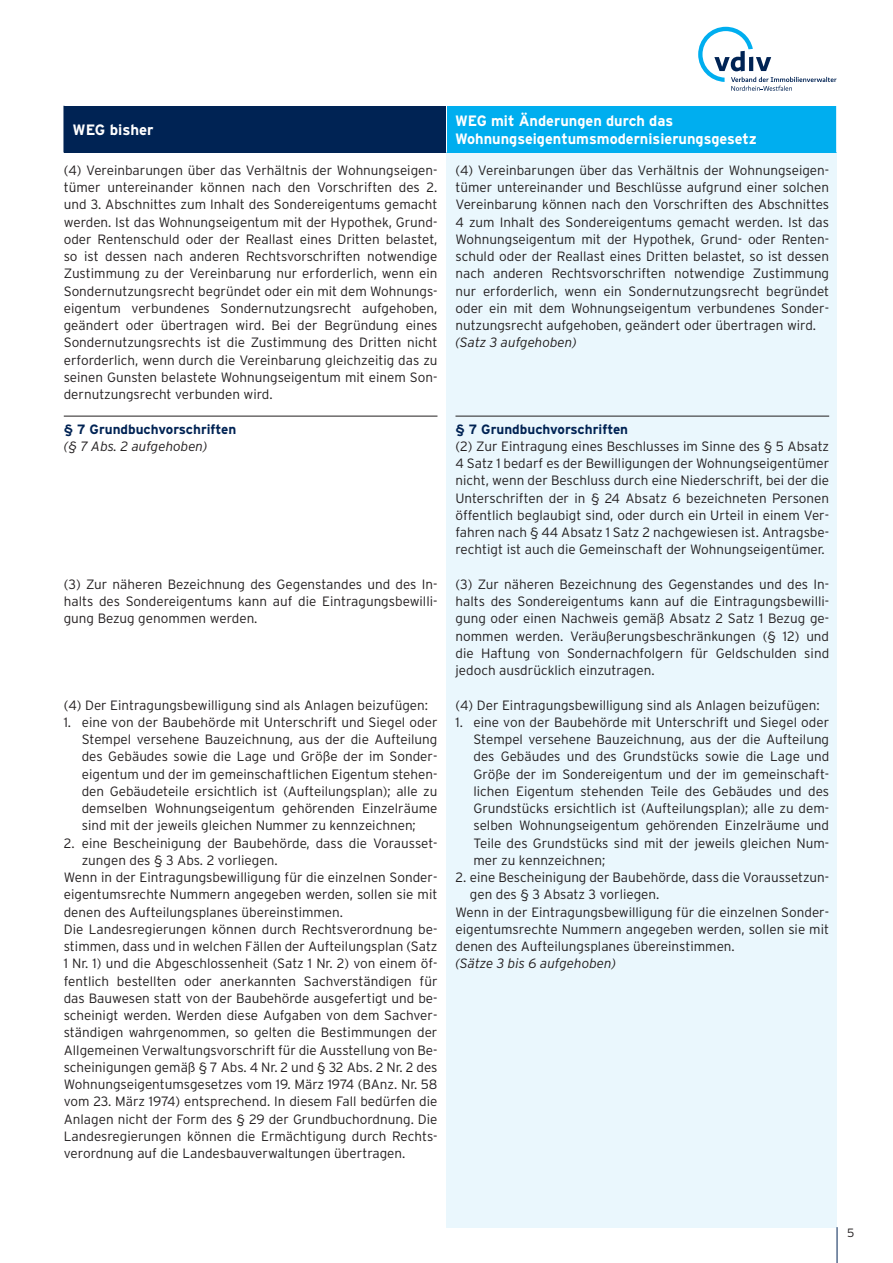
<style>
.page{position:relative;width:893px;height:1263px;background:#fff}
.page>*{position:absolute;margin:0;border:0;box-sizing:border-box;transform-origin:0 0}
.t1{font:700 15px/18px "Interstate";color:#fff}
.t2{font:300 13.5px/17.2px "Interstate";color:#231f20;text-align:justify}
.t3{font:italic 300 13.5px "Interstate";color:#231f20}
.t4{font:700 13.5px "Interstate";color:#002354}
.t5{font:300 12px "Interstate";color:#231f20}
</style>
<div class="page">
<div style="left:446px;top:141px;width:391px;height:1086px;background:#eaf7fd"></div>
<svg style="left:698px;top:27px;width:138px;height:64px"></svg>
<hr style="left:837px;top:1227px;width:1px;height:36px;background:#002354">
<div style="left:64px;top:106px;width:382px;height:47px;background:#002354"></div>
<div style="left:446px;top:106px;width:391px;height:47px;background:#00aeef"></div>
<hr style="left:446px;top:106px;width:1px;height:47px;background:#fff">
<hr style="left:836px;top:106px;width:1px;height:47px;background:#fff">
<hr style="left:64px;top:416px;width:373px;height:1px;background:#231f20">
<hr style="left:455px;top:416px;width:374px;height:1px;background:#231f20">
<p class="t1" style="left:72px;top:121px;width:83px">WEG bisher</p>
<p class="t1" style="left:455px;top:112px;width:303px">WEG mit Änderungen durch das<br>Wohnungseigentumsmodernisierungsgesetz</p>
<p class="t2" style="left:64px;top:161px;width:375px">(4) Vereinbarungen über das Verhältnis der Wohnungseigen&shy;tümer untereinander können nach den Vorschriften des 2. und 3. Abschnittes zum Inhalt des Sondereigentums gemacht werden. Ist das Wohnungseigentum mit der Hypothek, Grund&shy;oder Rentenschuld oder der Reallast eines Dritten belastet, so ist dessen nach anderen Rechtsvorschriften notwendige Zustimmung zu der Vereinbarung nur erforderlich, wenn ein Sondernutzungsrecht begründet oder ein mit dem Wohnungs&shy;eigentum verbundenes Sondernutzungsrecht aufgehoben, geändert oder übertragen wird. Bei der Begründung eines Sondernutzungsrechts ist die Zustimmung des Dritten nicht erforderlich, wenn durch die Vereinbarung gleichzeitig das zu seinen Gunsten belastete Wohnungseigentum mit einem Son&shy;dernutzungsrecht verbunden wird.</p>
<p class="t4" style="left:64px;top:421px;width:174px">§ 7 Grundbuchvorschriften</p>
<p class="t3" style="left:64px;top:438px;width:145px">(§ 7 Abs. 2 aufgehoben)</p>
<p class="t2" style="left:455px;top:161px;width:375px">(4) Vereinbarungen über das Verhältnis der Wohnungseigen&shy;tümer untereinander und Beschlüsse aufgrund einer solchen Vereinbarung können nach den Vorschriften des Abschnittes 4 zum Inhalt des Sondereigentums gemacht werden. Ist das Wohnungseigentum mit der Hypothek, Grund- oder Renten&shy;schuld oder der Reallast eines Dritten belastet, so ist dessen nach anderen Rechtsvorschriften notwendige Zustimmung nur erforderlich, wenn ein Sondernutzungsrecht begründet oder ein mit dem Wohnungseigentum verbundenes Sonder&shy;nutzungsrecht aufgehoben, geändert oder übertragen wird.</p>
<p class="t3" style="left:455px;top:335px;width:123px">(Satz 3 aufgehoben)</p>
<p class="t4" style="left:455px;top:421px;width:174px">§ 7 Grundbuchvorschriften</p>
<p class="t2" style="left:455px;top:437px;width:375px">(2) Zur Eintragung eines Beschlusses im Sinne des § 5 Absatz 4 Satz 1 bedarf es der Bewilligungen der Wohnungseigentümer nicht, wenn der Beschluss durch eine Niederschrift, bei der die Unterschriften der in § 24 Absatz 6 bezeichneten Personen öffentlich beglaubigt sind, oder durch ein Urteil in einem Ver&shy;fahren nach § 44 Absatz 1 Satz 2 nachgewiesen ist. Antragsbe&shy;rechtigt ist auch die Gemeinschaft der Wohnungseigentümer.</p>
<p class="t2" style="left:455px;top:575px;width:375px">(3) Zur näheren Bezeichnung des Gegenstandes und des In&shy;halts des Sondereigentums kann auf die Eintragungsbewilli&shy;gung oder einen Nachweis gemäß Absatz 2 Satz 1 Bezug ge&shy;nommen werden. Veräußerungsbeschränkungen (§ 12) und die Haftung von Sondernachfolgern für Geldschulden sind jedoch ausdrücklich einzutragen.</p>
<p class="t2" style="left:455px;top:696px;width:366px">(4) Der Eintragungsbewilligung sind als Anlagen beizufügen:</p>
<p class="t2" style="left:473px;top:713px;width:357px;text-indent:-18px">1. eine von der Baubehörde mit Unterschrift und Siegel oder Stempel versehene Bauzeichnung, aus der die Aufteilung des Gebäudes und des Grundstücks sowie die Lage und Größe der im Sondereigentum und der im gemeinschaft&shy;lichen Eigentum stehenden Teile des Gebäudes und des Grundstücks ersichtlich ist (Aufteilungsplan); alle zu dem&shy;selben Wohnungseigentum gehörenden Einzelräume und Teile des Grundstücks sind mit der jeweils gleichen Num&shy;mer zu kennzeichnen;</p>
<p class="t2" style="left:455px;top:869px;width:375px">2. eine Bescheinigung der Baubehörde, dass die Voraussetzun-</p>
<p class="t2" style="left:470px;top:886px;width:191px">gen des § 3 Absatz 3 vorliegen.</p>
<p class="t2" style="left:455px;top:903px;width:375px">Wenn in der Eintragungsbewilligung für die einzelnen Sonder-</p>
<p class="t2" style="left:455px;top:920px;width:375px">eigentumsrechte Nummern angegeben werden, sollen sie mit</p>
<p class="t2" style="left:455px;top:938px;width:281px">denen des Aufteilungsplanes übereinstimmen.</p>
<p class="t3" style="left:455px;top:956px;width:162px">(Sätze 3 bis 6 aufgehoben)</p>
<p class="t2" style="left:64px;top:575px;width:375px">(3) Zur näheren Bezeichnung des Gegenstandes und des In&shy;halts des Sondereigentums kann auf die Eintragungsbewilli&shy;gung Bezug genommen werden.</p>
<p class="t2" style="left:64px;top:696px;width:366px">(4) Der Eintragungsbewilligung sind als Anlagen beizufügen:</p>
<p class="t2" style="left:82px;top:713px;width:357px;text-indent:-18px">1. eine von der Baubehörde mit Unterschrift und Siegel oder Stempel versehene Bauzeichnung, aus der die Aufteilung des Gebäudes sowie die Lage und Größe der im Sonder&shy;eigentum und der im gemeinschaftlichen Eigentum stehen&shy;den Gebäudeteile ersichtlich ist (Aufteilungsplan); alle zu demselben Wohnungseigentum gehörenden Einzelräume sind mit der jeweils gleichen Nummer zu kennzeichnen;</p>
<p class="t2" style="left:64px;top:834px;width:375px">2. eine Bescheinigung der Baubehörde, dass die Vorausset-</p>
<p class="t2" style="left:82px;top:851px;width:197px">zungen des § 3 Abs. 2 vorliegen.</p>
<p class="t2" style="left:64px;top:869px;width:375px">Wenn in der Eintragungsbewilligung für die einzelnen Sonder-</p>
<p class="t2" style="left:64px;top:886px;width:375px">eigentumsrechte Nummern angegeben werden, sollen sie mit</p>
<p class="t2" style="left:64px;top:903px;width:281px">denen des Aufteilungsplanes übereinstimmen.</p>
<p class="t2" style="left:64px;top:920px;width:375px">Die Landesregierungen können durch Rechtsverordnung be-</p>
<p class="t2" style="left:64px;top:938px;width:375px">stimmen, dass und in welchen Fällen der Aufteilungsplan (Satz</p>
<p class="t2" style="left:64px;top:955px;width:375px">1 Nr. 1) und die Abgeschlossenheit (Satz 1 Nr. 2) von einem öf-</p>
<p class="t2" style="left:64px;top:972px;width:375px">fentlich bestellten oder anerkannten Sachverständigen für</p>
<p class="t2" style="left:64px;top:989px;width:375px">das Bauwesen statt von der Baubehörde ausgefertigt und be-</p>
<p class="t2" style="left:64px;top:1007px;width:375px">scheinigt werden. Werden diese Aufgaben von dem Sachver-</p>
<p class="t2" style="left:64px;top:1024px;width:375px">ständigen wahrgenommen, so gelten die Bestimmungen der</p>
<p class="t2" style="left:64px;top:1041px;width:375px">Allgemeinen Verwaltungsvorschrift für die Ausstellung von Be-</p>
<p class="t2" style="left:64px;top:1058px;width:375px">scheinigungen gemäß § 7 Abs. 4 Nr. 2 und § 32 Abs. 2 Nr. 2 des</p>
<p class="t2" style="left:64px;top:1076px;width:375px">Wohnungseigentumsgesetzes vom 19. März 1974 (BAnz. Nr. 58</p>
<p class="t2" style="left:64px;top:1093px;width:375px">vom 23. März 1974) entsprechend. In diesem Fall bedürfen die</p>
<p class="t2" style="left:64px;top:1110px;width:375px">Anlagen nicht der Form des § 29 der Grundbuchordnung. Die</p>
<p class="t2" style="left:64px;top:1127px;width:375px">Landesregierungen können die Ermächtigung durch Rechts-</p>
<p class="t2" style="left:64px;top:1145px;width:343px">verordnung auf die Landesbauverwaltungen übertragen.</p>
<p class="t5" style="left:847px;top:1226px;width:9px">5</p>
</div>
